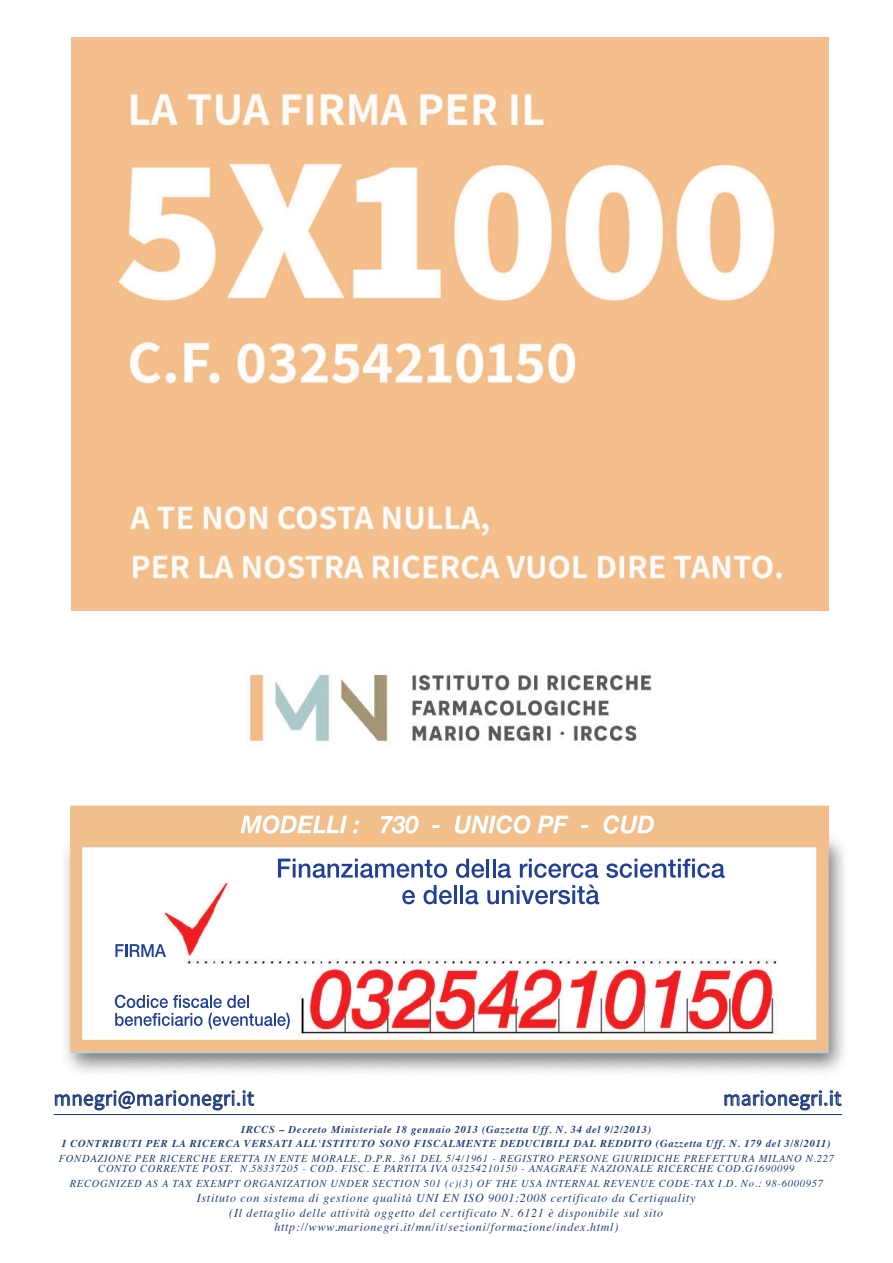
<style>
.page{position:relative;width:893px;height:1263px;background:#fff}
.page>*{position:absolute;margin:0;border:0;box-sizing:border-box;transform-origin:0 0}
.t1{font:21px "Assistant";letter-spacing:.02em;color:#223f99}
.t2{font:italic 12px/14.4px "Times";letter-spacing:.065em;color:#213f7e;text-align:center}
.t3{font:italic 10.5px/10.5px "Times";letter-spacing:.07em;color:#213f7e;text-align:center}
.t4{font:italic 700 10.5px "Times";letter-spacing:.07em;color:#213f7e}
</style>
<div class="page">
<hr style="left:54px;top:1114px;width:787px;height:1px;background:#213f7e">
<img style="left:65px;top:820px;width:779px;height:253px">
<img style="left:72px;top:37px;width:756px;height:573px">
<svg style="left:55px;top:1090px;width:199px;height:20px"></svg>
<svg style="left:724px;top:1090px;width:117px;height:20px"></svg>
<svg style="left:70px;top:806px;width:758px;height:246px"></svg>
<svg style="left:240px;top:815px;width:107px;height:19px"></svg>
<svg style="left:353px;top:821px;width:6px;height:12px"></svg>
<svg style="left:381px;top:816px;width:37px;height:18px"></svg>
<svg style="left:432px;top:825px;width:7px;height:3px"></svg>
<svg style="left:455px;top:815px;width:75px;height:19px"></svg>
<svg style="left:537px;top:816px;width:31px;height:17px"></svg>
<svg style="left:580px;top:825px;width:8px;height:3px"></svg>
<svg style="left:603px;top:815px;width:51px;height:19px"></svg>
<img style="left:246px;top:665px;width:406px;height:80px">
<h1 class="t1" style="left:54px;top:1084px;width:202px">mnegri@marionegri.it</h1>
<h1 class="t1" style="left:723px;top:1084px;width:119px">marionegri.it</h1>
<p class="t4" style="left:241px;top:1120px;width:411px">IRCCS – Decreto Ministeriale 18 gennaio 2013 (Gazzetta Uff. N. 34 del 9/2/2013)</p>
<p class="t3" style="left:59px;top:1153px;width:776px">FONDAZIONE PER RICERCHE ERETTA IN ENTE MORALE, D.P.R. 361 DEL 5/4/1961 - REGISTRO PERSONE GIURIDICHE PREFETTURA MILANO N.227<br>CONTO CORRENTE POST. N.58337205 - COD. FISC. E PARTITA IVA 03254210150 - ANAGRAFE NAZIONALE RICERCHE COD.G1690099</p>
<p class="t3" style="left:70px;top:1178px;width:754px">RECOGNIZED AS A TAX EXEMPT ORGANIZATION UNDER SECTION 501 (c)(3) OF THE USA INTERNAL REVENUE CODE-TAX I.D. No.: 98-6000957</p>
<p class="t2" style="left:197px;top:1191px;width:500px">Istituto con sistema di gestione qualità UNI EN ISO 9001:2008 certificato da Certiquality (Il dettaglio delle attività oggetto del certificato N. 6121 è disponibile sul sito http://www.marionegri.it/mn/it/sezioni/formazione/index.html)</p>
<p class="t4" style="left:62px;top:1134px;width:770px">I CONTRIBUTI PER LA RICERCA VERSATI ALL'ISTITUTO SONO FISCALMENTE DEDUCIBILI DAL REDDITO (Gazzetta Uff. N. 179 del 3/8/2011)</p>
</div>
